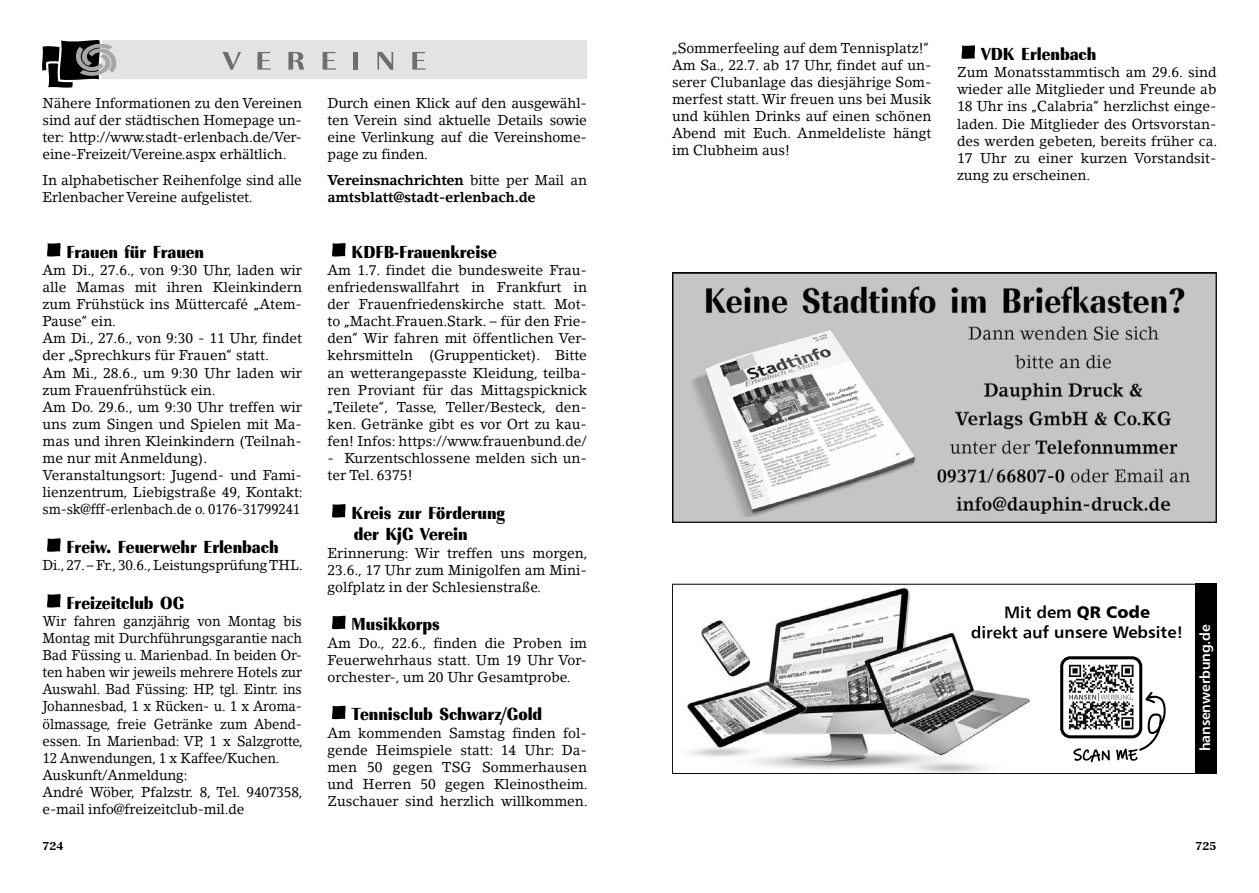
<style>
.page{position:relative;width:1259px;height:893px;background:#fff}
.page>*{position:absolute;margin:0;border:0;box-sizing:border-box;transform-origin:0 0}
.t1{font:18px/21.6px "Imperial URW Ext Nar Ult Bol";color:#000}
.t2{font:16.8px/20.1px "Humanist 777 BT Bold B";color:#000;text-align:center}
.t3{font:14.25px/17.1px "Lino Letter Std";color:#000;text-align:justify}
.t4{font:14.25px/17.1px "Lino Letter Std";color:#000;scale:.93 1}
.t5{font:700 14.25px/17.1px "Lino Letter Std";letter-spacing:-.01em;color:#000}
.t6{font:14.25px "Lino Letter Std";color:#000;scale:.95 1}
.t7{font:14.25px "Humanist 777 BT Bold B";letter-spacing:-.01em;color:#fff}
.t8{font:700 expanded 12px "Imperial URW";color:#000}
.s1{font-weight:400}
.s2{font-family:"Humanist 777 BT Black B"}
</style>
<div class="page">
<img style="left:672px;top:272px;width:544px;height:251px">
<div style="left:1194px;top:584px;width:22px;height:190px;background:#000"></div>
<img style="left:687px;top:587px;width:355px;height:185px">
<img style="left:1005px;top:606px;width:37px;height:12px">
<img style="left:971px;top:626px;width:71px;height:12px">
<svg style="left:1068px;top:664px;width:66px;height:65px"></svg>
<svg style="left:1069px;top:665px;width:97px;height:97px"></svg>
<div style="left:1060px;top:656px;width:82px;height:82px;border:3px solid #000;border-radius:9px"></div>
<div style="left:672px;top:584px;width:544px;height:190px;border:1px solid #000"></div>
<svg style="left:47px;top:243px;width:14px;height:14px"></svg>
<svg style="left:47px;top:538px;width:14px;height:14px"></svg>
<svg style="left:47px;top:594px;width:14px;height:14px"></svg>
<svg style="left:332px;top:243px;width:13px;height:14px"></svg>
<svg style="left:332px;top:504px;width:13px;height:14px"></svg>
<svg style="left:333px;top:615px;width:13px;height:15px"></svg>
<svg style="left:332px;top:616px;width:13px;height:13px"></svg>
<svg style="left:332px;top:706px;width:13px;height:13px"></svg>
<svg style="left:42px;top:40px;width:545px;height:48px"></svg>
<svg style="left:961px;top:45px;width:14px;height:14px"></svg>
<p class="t3" style="left:43px;top:94px;width:261px">Nähere Informationen zu den Vereinen sind auf der städtischen Homepage un&shy;ter: http://www.stadt-erlenbach.de/Ver&shy;eine-Freizeit/Vereine.aspx erhältlich.</p>
<p class="t3" style="left:43px;top:171px;width:261px">In alphabetischer Reihenfolge sind alle<br>Erlenbacher Vereine aufgelistet.</p>
<p class="t1" style="left:67px;top:241px;width:139px">Frauen für Frauen</p>
<p class="t3" style="left:43px;top:261px;width:262px;text-align:left">Am Di., 27.6., von 9:30 Uhr, laden wir alle Mamas mit ihren Kleinkindern zum Frühstück ins Müttercafé „Atem-Pause“ ein.<br>Am Di., 27.6., von 9:30 - 11 Uhr, findet der „Sprechkurs für Frauen“ statt.<br>Am Mi., 28.6., um 9:30 Uhr laden wir zum Frauenfrühstück ein.<br>Am Do. 29.6., um 9:30 Uhr treffen wir uns zum Singen und Spielen mit Ma&shy;mas und ihren Kleinkindern (Teilnah&shy;me nur mit Anmeldung).<br>Veranstaltungsort: Jugend- und Fami&shy;lienzentrum, Liebigstraße 49, Kontakt: sm-sk@fff-erlenbach.de o. 0176-31799241</p>
<p class="t1" style="left:67px;top:536px;width:213px">Freiw. Feuerwehr Erlenbach</p>
<p class="t6" style="left:43px;top:556px;width:275px">Di., 27. – Fr., 30.6., Leistungsprüfung THL.</p>
<p class="t1" style="left:67px;top:592px;width:119px">Freizeitclub OG</p>
<p class="t4" style="left:43px;top:612px;width:281px">Wir fahren ganzjährig von Montag bis Montag mit Durchführungsgarantie nach Bad Füssing u. Marienbad. In beiden Or&shy;ten haben wir jeweils mehrere Hotels zur Auswahl. Bad Füssing: HP, tgl. Eintr. ins Johannesbad, 1 x Rücken- u. 1 x Aroma&shy;ölmassage, freie Getränke zum Abend&shy;essen. In Marienbad: VP, 1 x Salzgrotte, 12 Anwendungen, 1 x Kaffee/Kuchen.<br>Auskunft/Anmeldung:<br>André Wöber, Pfalzstr. 8, Tel. 9407358, e-mail info@freizeitclub-mil.de</p>
<p class="t3" style="left:327px;top:94px;width:261px">Durch einen Klick auf den ausgewähl&shy;ten Verein sind aktuelle Details sowie eine Verlinkung auf die Vereinshome&shy;page zu finden.</p>
<p class="t5" style="left:327px;top:171px;width:261px">Vereinsnachrichten <span class="s1">bitte per Mail an </span>amtsblatt@stadt-erlenbach.de</p>
<p class="t1" style="left:351px;top:241px;width:147px">KDFB-Frauenkreise</p>
<p class="t3" style="left:327px;top:261px;width:261px">Am 1.7. findet die bundesweite Frau&shy;enfriedenswallfahrt in Frankfurt in der Frauenfriedenskirche statt. Mot&shy;to „Macht.Frauen.Stark. – für den Frie&shy;den“ Wir fahren mit öffentlichen Ver&shy;kehrsmitteln (Gruppenticket). Bitte an wetterangepasste Kleidung, teilba&shy;ren Proviant für das Mittagspicknick „Teilete“, Tasse, Teller/Besteck, den&shy;ken. Getränke gibt es vor Ort zu kau&shy;fen! Infos: https://www.frauenbund.de/</p>
<p class="t3" style="left:327px;top:449px;width:261px">- Kurzentschlossene melden sich un&shy;ter Tel. 6375!</p>
<p class="t1" style="left:351px;top:502px;width:155px">Kreis zur Förderung der KjG Verein</p>
<p class="t3" style="left:327px;top:544px;width:262px">Erinnerung: Wir treffen uns morgen, 23.6., 17 Uhr zum Minigolfen am Mini&shy;golfplatz in der Schlesienstraße.</p>
<p class="t1" style="left:351px;top:614px;width:90px">Musikkorps</p>
<p class="t3" style="left:327px;top:634px;width:261px">Am Do., 22.6., finden die Proben im Feuerwehrhaus statt. Um 19 Uhr Vor&shy;orchester-, um 20 Uhr Gesamtprobe.</p>
<p class="t1" style="left:351px;top:704px;width:192px">Tennisclub Schwarz/Gold</p>
<p class="t3" style="left:327px;top:724px;width:262px">Am kommenden Samstag finden fol&shy;gende Heimspiele statt: 14 Uhr: Da&shy;men 50 gegen TSG Sommerhausen und Herren 50 gegen Kleinostheim.<br>Zuschauer sind herzlich willkommen.</p>
<p class="t3" style="left:672px;top:39px;width:261px;text-align:left">„Sommerfeeling auf dem Tennisplatz!“ Am Sa., 22.7. ab 17 Uhr, findet auf un&shy;serer Clubanlage das diesjährige Som&shy;merfest statt. Wir freuen uns bei Musik und kühlen Drinks auf einen schönen Abend mit Euch. Anmeldeliste hängt im Clubheim aus!</p>
<p class="t1" style="left:981px;top:43px;width:117px">VDK Erlenbach</p>
<p class="t3" style="left:957px;top:64px;width:262px">Zum Monatsstammtisch am 29.6. sind wieder alle Mitglieder und Freunde ab 18 Uhr ins „Calabria“ herzlichst einge&shy;laden. Die Mitglieder des Ortsvorstan&shy;des werden gebeten, bereits früher ca.<br>17 Uhr zu einer kurzen Vorstandsit&shy;zung zu erscheinen.</p>
<p class="t2" style="left:970px;top:602px;width:214px">Mit dem <span class="s2">QR Code<br></span>direkt auf unsere Website!</p>
<p class="t7" style="left:1196px;top:751px;width:128px;rotate:-90deg">hansenwerbung.de</p>
<p class="t8" style="left:43px;top:839px;width:22px">724</p>
<p class="t8" style="left:1195px;top:839px;width:22px">725</p>
</div>
